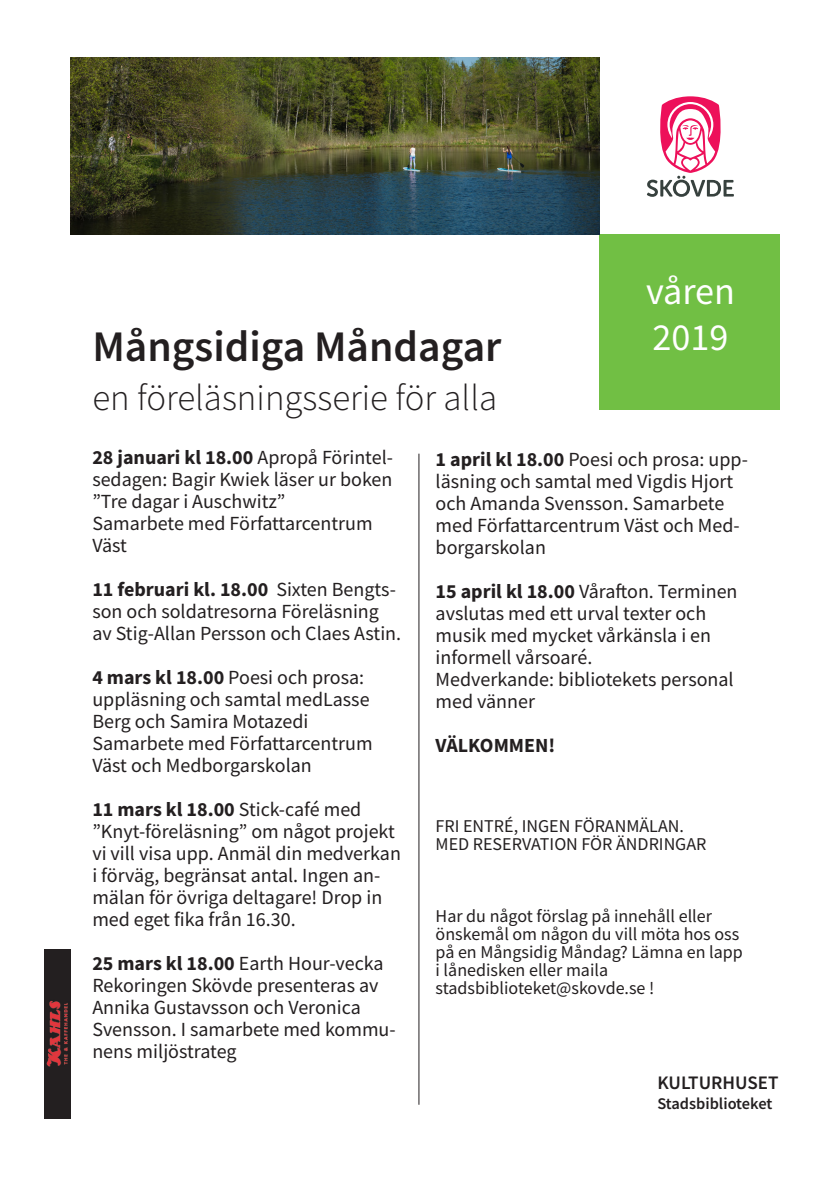
<style>
.page{position:relative;width:840px;height:1191px;background:#fff}
.page>*{position:absolute;margin:0;border:0;box-sizing:border-box;transform-origin:0 0}
.t1{font:600 43.6px "Source Sans Pro";color:#231f20}
.t2{font:38.2px "Source Sans Pro";color:#fff}
.t3{font:300 36.8px "Source Sans Pro";color:#231f20}
.t4{font:20px/22px "Source Sans Pro";color:#231f20}
.t5{font:700 20px "Source Sans Pro";color:#231f20}
.t6{font:600 19px "Source Sans Pro";color:#231f20}
.t7{font:18px/18px "Source Sans Pro";color:#231f20}
.t8{font:600 16.4px "Source Sans Pro";color:#231f20}
.s1{font-weight:700}
</style>
<div class="page">
<div style="left:599px;top:234px;width:180px;height:175px;background:#71bf44"></div>
<svg style="left:647px;top:96px;width:86px;height:101px"></svg>
<hr style="left:418px;top:453px;width:1px;height:651px;background:#231f20">
<img style="left:71px;top:58px;width:527px;height:176px">
<img style="left:45px;top:949px;width:26px;height:169px">
<p class="t1" style="left:92px;top:318px;width:410px">Mångsidiga Måndagar</p>
<p class="t3" style="left:92px;top:375px;width:406px">en föreläsningsserie för alla</p>
<p class="t2" style="left:645px;top:267px;width:90px">våren</p>
<p class="t2" style="left:652px;top:313px;width:77px">2019</p>
<p class="t4" style="left:92px;top:446px;width:302px;text-align:justify"><span class="s1">28 januari kl 18.00</span> Apropå Förintel&shy;sedagen: Bagir Kwiek läser ur boken ”Tre dagar i Auschwitz”</p>
<p class="t4" style="left:92px;top:512px;width:281px">Samarbete med Författarcentrum<br>Väst</p>
<p class="t4" style="left:92px;top:578px;width:310px"><span class="s1">11 februari kl. 18.00</span> Sixten Bengts&shy;son och soldatresorna Föreläsning av Stig-Allan Persson och Claes Astin.</p>
<p class="t4" style="left:92px;top:666px;width:278px"><span class="s1">4 mars kl 18.00</span> Poesi och prosa: uppläsning och samtal medLasse<br>Berg och Samira Motazedi</p>
<p class="t4" style="left:92px;top:732px;width:281px">Samarbete med Författarcentrum<br>Väst och Medborgarskolan</p>
<p class="t4" style="left:92px;top:798px;width:310px"><span class="s1">11 mars kl 18.00</span> Stick-café med ”Knyt-föreläsning” om något projekt vi vill visa upp. Anmäl din medverkan i förväg, begränsat antal. Ingen an&shy;mälan för övriga deltagare! Drop in med eget fika från 16.30.</p>
<p class="t4" style="left:92px;top:952px;width:305px"><span class="s1">25 mars kl 18.00</span> Earth Hour-vecka<br>Rekoringen Skövde presenteras av<br>Annika Gustavsson och Veronica<br>Svensson. I samarbete med kommu&shy;nens miljöstrateg</p>
<p class="t4" style="left:435px;top:448px;width:313px"><span class="s1">1 april kl 18.00</span> Poesi och prosa: upp&shy;läsning och samtal med Vigdis Hjort och Amanda Svensson. Samarbete med Författarcentrum Väst och Med&shy;borgarskolan</p>
<p class="t4" style="left:435px;top:580px;width:303px"><span class="s1">15 april kl 18.00</span> Vårafton. Terminen avslutas med ett urval texter och musik med mycket vårkänsla i en informell vårsoaré.</p>
<p class="t4" style="left:435px;top:668px;width:299px">Medverkande: bibliotekets personal med vänner</p>
<p class="t5" style="left:435px;top:731px;width:121px">VÄLKOMMEN!</p>
<p class="t7" style="left:435px;top:817px;width:250px">FRI ENTRÉ, INGEN FÖRANMÄLAN.</p>
<p class="t7" style="left:435px;top:835px;width:272px">MED RESERVATION FÖR ÄNDRINGAR</p>
<p class="t7" style="left:435px;top:907px;width:278px">Har du något förslag på innehåll eller</p>
<p class="t7" style="left:435px;top:925px;width:308px">önskemål om någon du vill möta hos oss på en Mångsidig Måndag? Lämna en lapp i lånedisken eller maila</p>
<p class="t7" style="left:435px;top:979px;width:220px">stadsbiblioteket@skovde.se !</p>
<p class="t6" style="left:657px;top:1070px;width:123px">KULTURHUSET</p>
<p class="t8" style="left:657px;top:1092px;width:116px">Stadsbiblioteket</p>
</div>
